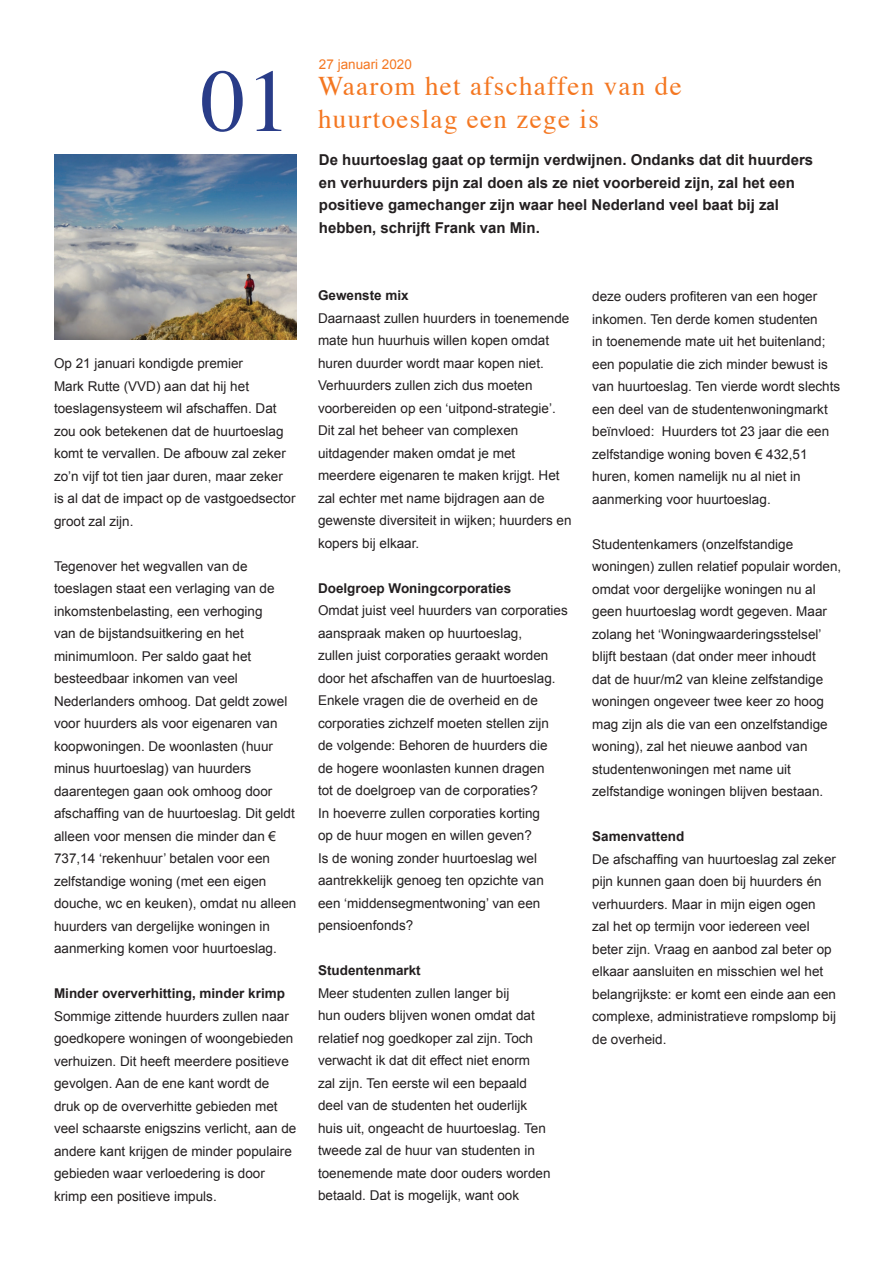
<style>
.page{position:relative;width:893px;height:1263px;background:#fff}
.page>*{position:absolute;margin:0;border:0;box-sizing:border-box;transform-origin:0 0}
.t1{font:89.55px "Times";color:#293c88}
.t2{font:27px/32.4px "Times";letter-spacing:.05em;color:#f47721}
.t3{font:700 15px/22.5px "Arial";color:#231f20}
.t4{font:13.5px/22.5px "Arial";color:#231f20}
.t5{font:700 13.5px "Arial";color:#231f20}
.t6{font:13.5px "Arial";color:#f47721}
</style>
<div class="page">
<img style="left:54px;top:154px;width:242px;height:185px">
<h1 class="t1" style="left:201px;top:17px;width:91px">01</h1>
<p class="t4" style="left:54px;top:352px;width:243px">Op 21 januari kondigde premier<br>Mark Rutte (VVD) aan dat hij het toeslagensysteem wil afschaffen. Dat zou ook betekenen dat de huurtoeslag komt te vervallen. De afbouw zal zeker zo’n vijf tot tien jaar duren, maar zeker is al dat de impact op de vastgoedsector groot zal zijn.</p>
<p class="t4" style="left:54px;top:555px;width:244px">Tegenover het wegvallen van de toeslagen staat een verlaging van de inkomstenbelasting, een verhoging<br>van de bijstandsuitkering en het minimumloon. Per saldo gaat het besteedbaar inkomen van veel Nederlanders omhoog. Dat geldt zowel voor huurders als voor eigenaren van koopwoningen. De woonlasten (huur minus huurtoeslag) van huurders daarentegen gaan ook omhoog door afschaffing van de huurtoeslag. Dit geldt alleen voor mensen die minder dan € 737,14 ‘rekenhuur’ betalen voor een zelfstandige woning (met een eigen douche, wc en keuken), omdat nu alleen huurders van dergelijke woningen in aanmerking komen voor huurtoeslag.</p>
<p class="t5" style="left:54px;top:985px;width:233px">Minder oververhitting, minder krimp</p>
<p class="t4" style="left:54px;top:1005px;width:244px">Sommige zittende huurders zullen naar goedkopere woningen of woongebieden verhuizen. Dit heeft meerdere positieve gevolgen. Aan de ene kant wordt de druk op de oververhitte gebieden met veel schaarste enigszins verlicht, aan de andere kant krijgen de minder populaire gebieden waar verloedering is door krimp een positieve impuls.</p>
<p class="t6" style="left:319px;top:55px;width:95px">27 januari 2020</p>
<h2 class="t2" style="left:318px;top:68px;width:365px">Waarom het afschaffen van de huurtoeslag een zege is</h2>
<p class="t3" style="left:319px;top:149px;width:496px">De huurtoeslag gaat op termijn verdwijnen. Ondanks dat dit huurders en verhuurders pijn zal doen als ze niet voorbereid zijn, zal het een positieve gamechanger zijn waar heel Nederland veel baat bij zal hebben, schrijft Frank van Min.</p>
<p class="t5" style="left:318px;top:286px;width:92px">Gewenste mix</p>
<p class="t4" style="left:318px;top:307px;width:255px">Daarnaast zullen huurders in toenemende mate hun huurhuis willen kopen omdat huren duurder wordt maar kopen niet.<br>Verhuurders zullen zich dus moeten voorbereiden op een ‘uitpond-strategie’.<br>Dit zal het beheer van complexen uitdagender maken omdat je met meerdere eigenaren te maken krijgt. Het zal echter met name bijdragen aan de gewenste diversiteit in wijken; huurders en kopers bij elkaar.</p>
<p class="t5" style="left:318px;top:579px;width:195px">Doelgroep Woningcorporaties</p>
<p class="t4" style="left:318px;top:599px;width:251px">Omdat juist veel huurders van corporaties aanspraak maken op huurtoeslag,<br>zullen juist corporaties geraakt worden door het afschaffen van de huurtoeslag.<br>Enkele vragen die de overheid en de corporaties zichzelf moeten stellen zijn<br>de volgende: Behoren de huurders die<br>de hogere woonlasten kunnen dragen<br>tot de doelgroep van de corporaties?<br>In hoeverre zullen corporaties korting<br>op de huur mogen en willen geven?<br>Is de woning zonder huurtoeslag wel aantrekkelijk genoeg ten opzichte van een ‘middensegmentwoning’ van een pensioenfonds?</p>
<p class="t5" style="left:318px;top:961px;width:104px">Studentenmarkt</p>
<p class="t4" style="left:318px;top:982px;width:234px">Meer studenten zullen langer bij<br>hun ouders blijven wonen omdat dat relatief nog goedkoper zal zijn. Toch verwacht ik dat dit effect niet enorm zal zijn. Ten eerste wil een bepaald deel van de studenten het ouderlijk huis uit, ongeacht de huurtoeslag. Ten tweede zal de huur van studenten in toenemende mate door ouders worden betaald. Dat is mogelijk, want ook</p>
<p class="t4" style="left:592px;top:285px;width:250px">deze ouders profiteren van een hoger inkomen. Ten derde komen studenten<br>in toenemende mate uit het buitenland; een populatie die zich minder bewust is van huurtoeslag. Ten vierde wordt slechts een deel van de studentenwoningmarkt beïnvloed: Huurders tot 23 jaar die een zelfstandige woning boven € 432,51 huren, komen namelijk nu al niet in aanmerking voor huurtoeslag.</p>
<p class="t4" style="left:592px;top:533px;width:251px">Studentenkamers (onzelfstandige woningen) zullen relatief populair worden, omdat voor dergelijke woningen nu al geen huurtoeslag wordt gegeven. Maar zolang het ‘Woningwaarderingsstelsel’ blijft bestaan (dat onder meer inhoudt<br>dat de huur/m2 van kleine zelfstandige woningen ongeveer twee keer zo hoog mag zijn als die van een onzelfstandige woning), zal het nieuwe aanbod van studentenwoningen met name uit zelfstandige woningen blijven bestaan.</p>
<p class="t5" style="left:592px;top:828px;width:94px">Samenvattend</p>
<p class="t4" style="left:592px;top:848px;width:245px">De afschaffing van huurtoeslag zal zeker pijn kunnen gaan doen bij huurders én verhuurders. Maar in mijn eigen ogen zal het op termijn voor iedereen veel beter zijn. Vraag en aanbod zal beter op elkaar aansluiten en misschien wel het belangrijkste: er komt een einde aan een complexe, administratieve rompslomp bij de overheid.</p>
</div>
